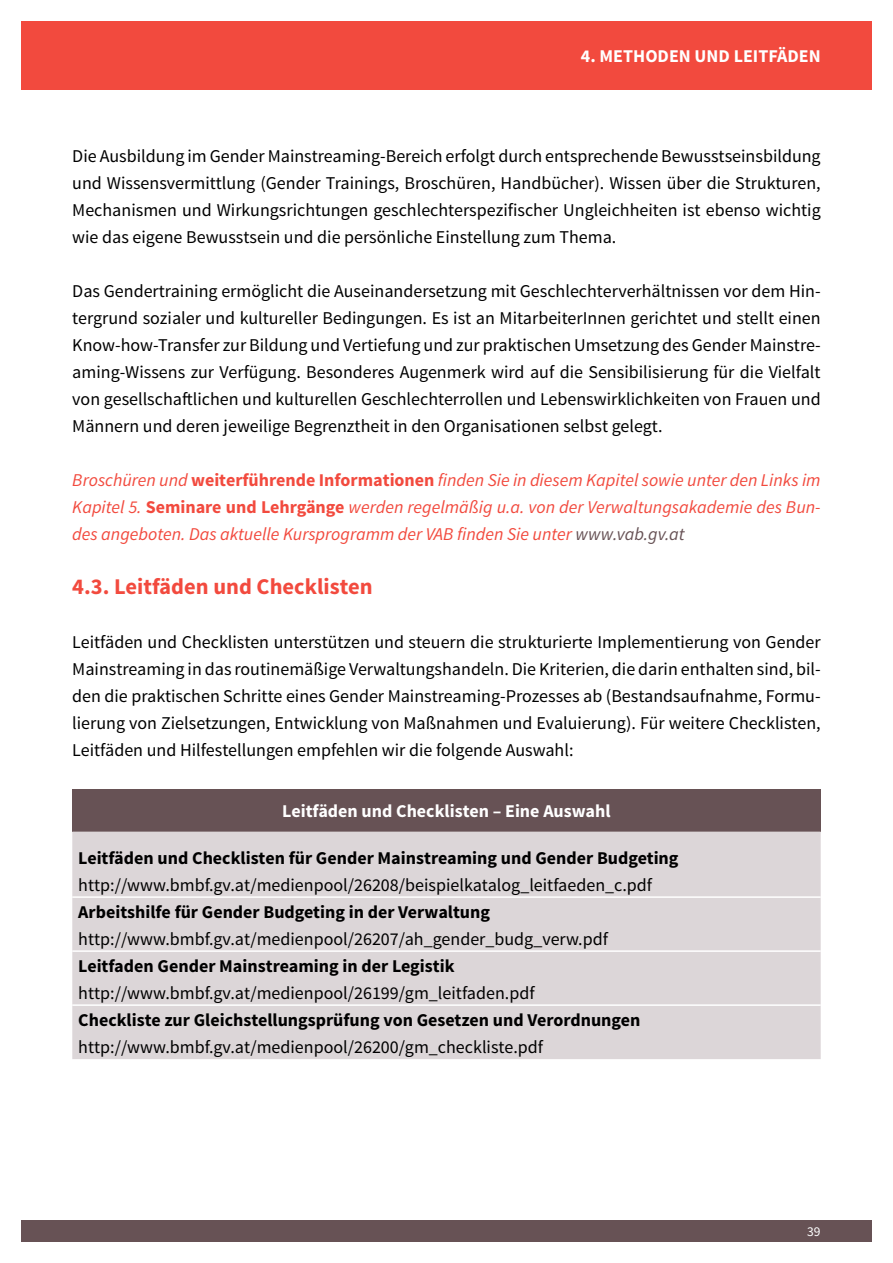
<style>
.page{position:relative;width:893px;height:1263px;background:#fff}
.page>*{position:absolute;margin:0;border:0;box-sizing:border-box;transform-origin:0 0}
.Überschrift_2__Ebene{font:700 22.5px "Source Sans Pro";color:#f24a3e}
.Fließtext{font:18px/27px "Source Sans Pro";color:#000;text-align:justify}
.Fließtext-2{font:italic 18px/27px "Source Sans Pro";color:#f24a3e;text-align:justify}
.Fließtext-3{font:700 18px "Source Sans Pro";color:#000}
.Überschirft_Highligh{font:700 18px "Source Sans Pro";color:#fff}
.t1{font:13.5px "Source Sans Pro";color:#fff}
.s1{font-weight:700;font-style:normal}
.s2{color:#675255}
</style>
<div class="page">
<div style="left:21px;top:1220px;width:851px;height:22px;background:#675255"></div>
<div style="left:21px;top:21px;width:851px;height:68px;background:#f24a3e"></div>
<div style="left:72px;top:789px;width:749px;height:43px;background:#675255"></div>
<div style="left:72px;top:832px;width:749px;height:227px;background:#dcd6d8"></div>
<hr style="left:72px;top:896px;width:749px;height:2px;background:#fff">
<hr style="left:72px;top:950px;width:749px;height:2px;background:#fff">
<hr style="left:72px;top:1004px;width:749px;height:2px;background:#fff">
<p class="Überschirft_Highligh" style="left:581px;top:44px;width:241px">4. METHODEN UND LEITFÄDEN</p>
<p class="Fließtext" style="left:72px;top:143px;width:750px">Die Ausbildung im Gender Mainstreaming-Bereich erfolgt durch entsprechende Bewusstseinsbildung und Wissensvermittlung (Gender Trainings, Broschüren, Handbücher). Wissen über die Strukturen, Mechanismen und Wirkungsrichtungen geschlechterspezifischer Ungleichheiten ist ebenso wichtig wie das eigene Bewusstsein und die persönliche Einstellung zum Thema.</p>
<p class="Fließtext" style="left:72px;top:278px;width:750px">Das Gendertraining ermöglicht die Auseinandersetzung mit Geschlechterverhältnissen vor dem Hin&shy;tergrund sozialer und kultureller Bedingungen. Es ist an MitarbeiterInnen gerichtet und stellt einen Know-how-Transfer zur Bildung und Vertiefung und zur praktischen Umsetzung des Gender Mainstre&shy;aming-Wissens zur Verfügung. Besonderes Augenmerk wird auf die Sensibilisierung für die Vielfalt von gesellschaftlichen und kulturellen Geschlechterrollen und Lebenswirklichkeiten von Frauen und Männern und deren jeweilige Begrenztheit in den Organisationen selbst gelegt.</p>
<p class="Fließtext-2" style="left:72px;top:467px;width:750px">Broschüren und <span class="s1">weiterführende Informationen</span> finden Sie in diesem Kapitel sowie unter den Links im Kapitel 5. <span class="s1">Seminare und Lehrgänge</span> werden regelmäßig u.a. von der Verwaltungsakademie des Bun&shy;des angeboten. Das aktuelle Kursprogramm der VAB finden Sie unter <span class="s2">www.vab.gv.at</span></p>
<p class="Überschrift_2__Ebene" style="left:72px;top:572px;width:302px">4.3. Leitfäden und Checklisten</p>
<p class="Fließtext" style="left:72px;top:629px;width:750px">Leitfäden und Checklisten unterstützen und steuern die strukturierte Implementierung von Gender Mainstreaming in das routinemäßige Verwaltungshandeln. Die Kriterien, die darin enthalten sind, bil&shy;den die praktischen Schritte eines Gender Mainstreaming-Prozesses ab (Bestandsaufnahme, Formu&shy;lierung von Zielsetzungen, Entwicklung von Maßnahmen und Evaluierung). Für weitere Checklisten, Leitfäden und Hilfestellungen empfehlen wir die folgende Auswahl:</p>
<p class="Überschirft_Highligh" style="left:282px;top:799px;width:330px">Leitfäden und Checklisten – Eine Auswahl</p>
<p class="Fließtext-3" style="left:78px;top:846px;width:602px">Leitfäden und Checklisten für Gender Mainstreaming und Gender Budgeting</p>
<p class="Fließtext" style="left:78px;top:872px;width:575px">http://www.bmbf.gv.at/medienpool/26208/beispielkatalog_leitfaeden_c.pdf</p>
<p class="Fließtext-3" style="left:78px;top:900px;width:413px">Arbeitshilfe für Gender Budgeting in der Verwaltung</p>
<p class="Fließtext" style="left:78px;top:926px;width:531px">http://www.bmbf.gv.at/medienpool/26207/ah_gender_budg_verw.pdf</p>
<p class="Fließtext-3" style="left:78px;top:954px;width:378px">Leitfaden Gender Mainstreaming in der Legistik</p>
<p class="Fließtext" style="left:78px;top:980px;width:458px">http://www.bmbf.gv.at/medienpool/26199/gm_leitfaden.pdf</p>
<p class="Fließtext-3" style="left:78px;top:1008px;width:564px">Checkliste zur Gleichstellungsprüfung von Gesetzen und Verordnungen</p>
<p class="Fließtext" style="left:78px;top:1034px;width:466px">http://www.bmbf.gv.at/medienpool/26200/gm_checkliste.pdf</p>
<p class="t1" style="left:807px;top:1223px;width:15px">39</p>
</div>
